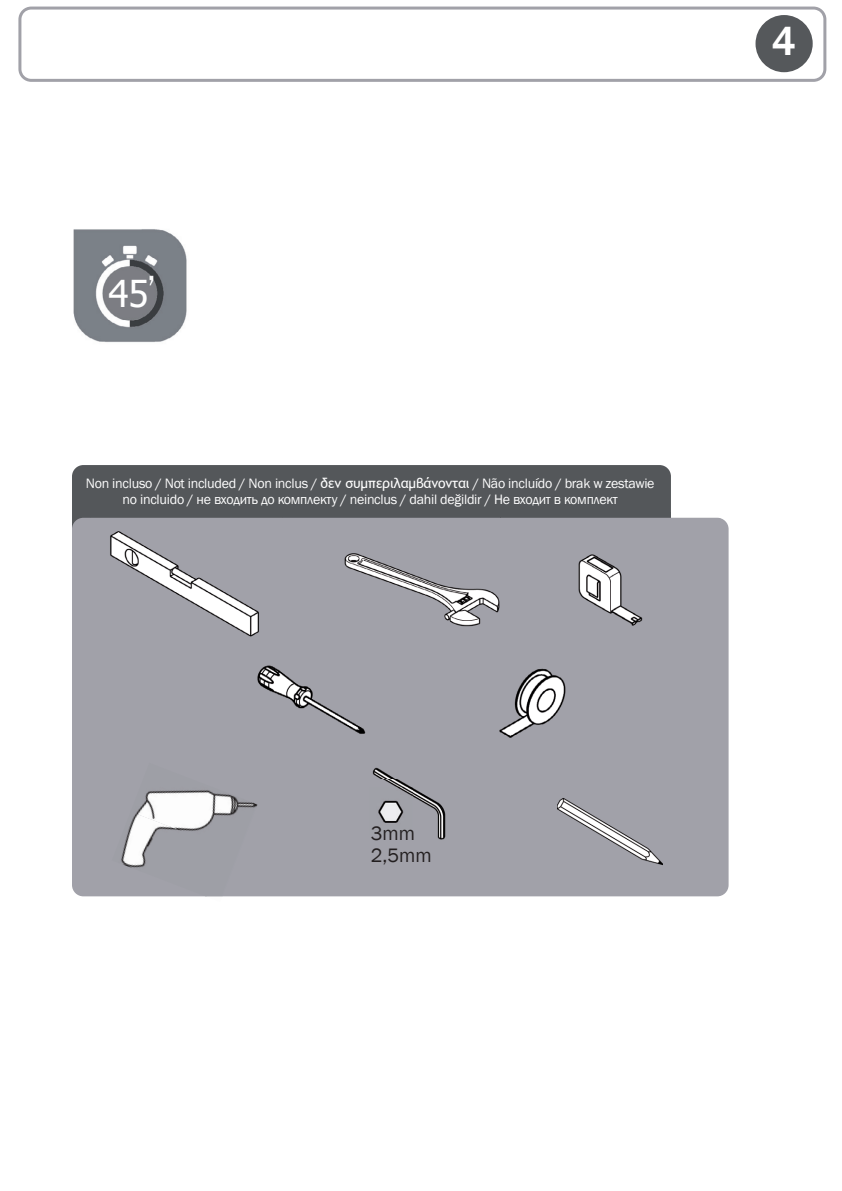
<style>
.page{position:relative;width:842px;height:1191px;background:#fff}
.page>*{position:absolute;margin:0;border:0;box-sizing:border-box;transform-origin:0 0}
.t1{font:500 42px "Franklin Gothic";color:#fff}
.t2{font:37px "Tahoma";color:#fff}
.t3{font:20px/22px "Franklin Gothic";color:#231f20}
.t4{font:14px/16.8px "Franklin Gothic";letter-spacing:-.02em;color:#fff;text-align:center}
.s1{font-family:"Trebuchet MS"}
</style>
<div class="page">
<svg style="left:18px;top:7px;width:808px;height:75px"></svg>
<div style="left:72px;top:465px;width:599px;height:99px;background:#54575a;border-radius:11px"></div>
<div style="left:72px;top:518px;width:657px;height:378px;background:#a1a1a9;border-radius:11px"></div>
<img style="left:90px;top:517px;width:193px;height:120px">
<img style="left:344px;top:553px;width:156px;height:74px">
<img style="left:257px;top:665px;width:109px;height:69px">
<img style="left:501px;top:517px;width:218px;height:109px">
<img style="left:499px;top:668px;width:67px;height:70px">
<img style="left:206px;top:896px;width:16px;height:1px">
<img style="left:137px;top:790px;width:121px;height:21px">
<img style="left:121px;top:811px;width:116px;height:57px">
<img style="left:379px;top:778px;width:67px;height:62px">
<img style="left:372px;top:767px;width:22px;height:11px">
<img style="left:378px;top:787px;width:35px;height:47px">
<img style="left:557px;top:798px;width:105px;height:67px">
<img style="left:73px;top:229px;width:114px;height:113px">
<h2 class="t2" style="left:108px;top:269px;width:42px">45</h2>
<p class="t4" style="left:86px;top:475px;width:570px">Non incluso / Not included / Non inclus / <span class="s1">δεν συμπεριλαμβάνoνται</span> / Não incluído / brak w zestawie no incluido / не входить до комплекту / neinclus / dahil değildir / Не входит в комплект</p>
<h1 class="t1" style="left:771px;top:15px;width:26px">4</h1>
<h3 class="t3" style="left:371px;top:822px;width:62px">3mm<br>2,5mm</h3>
</div>
